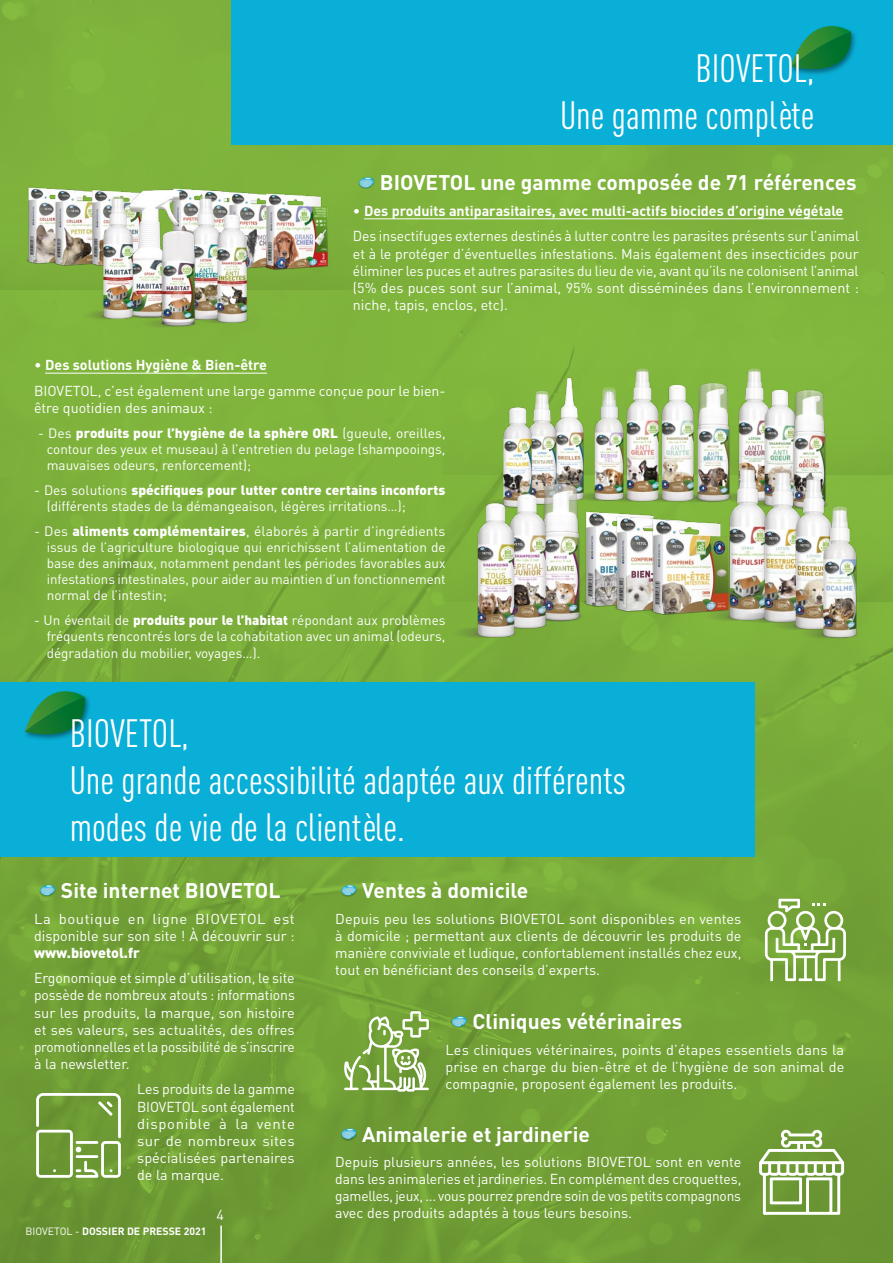
<style>
.page{position:relative;width:893px;height:1263px;background:#fff}
.page>*{position:absolute;margin:0;border:0;box-sizing:border-box;transform-origin:0 0}
.t1{font:39px/46.8px "DIN Cond";color:#fff;text-align:right}
.t2{font:700 21px "DIN Pro";color:#fff}
.t3{font:14.25px/17.1px "DIN Pro";color:#fff;text-align:justify}
.t4{font:14.25px/17.1px "DIN Pro";color:#fff;scale:1.04 1}
.t5{font:900 14.25px "DIN Pro";color:#fff}
.t6{font:13.5px/16.2px "DIN Pro";color:#fff;text-align:justify}
.t7{font:700 10.5px "DIN Pro";color:#fff}
.s1{font-weight:700}
.s2{font-weight:900}
.s3{font-weight:400}
</style>
<div class="page">
<img style="left:0;top:0;width:893px;height:1263px">
<div style="left:232px;top:0;width:661px;height:145px;background:#09afd6"></div>
<div style="left:0;top:682px;width:754px;height:175px;background:#09afd6"></div>
<div style="left:442px;top:320px;width:451px;height:155px;background:#82b83d"></div>
<div style="left:0;top:148px;width:436px;height:141px;background:#7fb33c"></div>
<div style="left:789px;top:24px;width:68px;height:52px;background:#000;opacity:.4"></div>
<svg style="left:791px;top:26px;width:61px;height:50px"></svg>
<div style="left:23px;top:689px;width:68px;height:52px;background:#000;opacity:.4"></div>
<svg style="left:25px;top:691px;width:61px;height:50px"></svg>
<img style="left:153px;top:108px;width:79px;height:40px">
<img style="left:167px;top:109px;width:65px;height:39px">
<img style="left:194px;top:111px;width:38px;height:37px">
<img style="left:230px;top:112px;width:133px;height:188px">
<img style="left:0;top:106px;width:125px;height:188px">
<img style="left:20px;top:108px;width:133px;height:188px">
<div style="left:56px;top:109px;width:102px;height:188px;background:#80b43d"></div>
<img style="left:216px;top:194px;width:73px;height:146px">
<img style="left:83px;top:158px;width:133px;height:192px">
<img style="left:57px;top:190px;width:118px;height:147px">
<img style="left:131px;top:219px;width:95px;height:120px">
<img style="left:704px;top:383px;width:11px;height:69px">
<img style="left:635px;top:368px;width:69px;height:79px">
<img style="left:715px;top:368px;width:47px;height:87px">
<img style="left:762px;top:388px;width:96px;height:81px">
<img style="left:559px;top:377px;width:105px;height:70px">
<img style="left:501px;top:383px;width:72px;height:85px">
<img style="left:452px;top:468px;width:147px;height:182px">
<img style="left:421px;top:477px;width:146px;height:182px">
<img style="left:541px;top:447px;width:165px;height:167px">
<img style="left:572px;top:452px;width:165px;height:167px">
<img style="left:608px;top:455px;width:165px;height:167px">
<img style="left:673px;top:460px;width:146px;height:182px">
<img style="left:708px;top:463px;width:147px;height:182px">
<img style="left:738px;top:469px;width:147px;height:182px">
<img style="left:772px;top:494px;width:121px;height:163px">
<hr style="left:220px;top:1225px;width:2px;height:38px;background:#fff">
<img style="left:353px;top:172px;width:10px;height:18px">
<svg style="left:357px;top:175px;width:18px;height:14px"></svg>
<hr style="left:364px;top:219px;width:479px;height:1px;background:#fff">
<img style="left:34px;top:879px;width:27px;height:19px">
<svg style="left:38px;top:883px;width:20px;height:13px"></svg>
<img style="left:335px;top:879px;width:27px;height:19px">
<svg style="left:339px;top:883px;width:20px;height:13px"></svg>
<svg style="left:765px;top:899px;width:81px;height:82px"></svg>
<img style="left:446px;top:1011px;width:26px;height:18px">
<svg style="left:449px;top:1014px;width:21px;height:14px"></svg>
<img style="left:335px;top:1123px;width:27px;height:18px">
<svg style="left:339px;top:1126px;width:20px;height:14px"></svg>
<svg style="left:344px;top:1011px;width:85px;height:80px"></svg>
<svg style="left:36px;top:1093px;width:85px;height:85px;background:#8aae5d"></svg>
<hr style="left:45px;top:373px;width:222px;height:1px;background:#fff">
<svg style="left:759px;top:1129px;width:85px;height:86px"></svg>
<h1 class="t1" style="left:560px;top:44px;width:256px">BIOVETOL,<br>Une gamme complète</h1>
<h2 class="t2" style="left:380px;top:168px;width:478px">BIOVETOL une gamme composée de 71 références</h2>
<p class="t3" style="left:353px;top:197px;width:508px;line-height:25.7px">• <span class="s1">Des produits antiparasitaires, avec multi-actifs biocides d’origine végétale<br></span>Des insectifuges externes destinés à lutter contre les parasites présents sur l’animal</p>
<p class="t3" style="left:353px;top:244px;width:508px">et à le protéger d’éventuelles infestations. Mais également des insecticides pour éliminer les puces et autres parasites du lieu de vie, avant qu’ils ne colonisent l’animal (5% des puces sont sur l’animal, 95% sont disséminées dans l’environnement : niche, tapis, enclos, etc).</p>
<p class="t3" style="left:34px;top:352px;width:413px;line-height:25.7px">• <span class="s1">Des solutions Hygiène &amp; Bien-être<br></span>BIOVETOL, c’est également une large gamme conçue pour le bien-</p>
<p class="t3" style="left:34px;top:399px;width:180px">être quotidien des animaux :</p>
<p class="t6" style="left:47px;top:424px;width:400px;text-indent:-9px">- Des <span class="s2">produits pour l’hygiène de la sphère ORL</span> (gueule, oreilles, contour des yeux et museau) à l’entretien du pelage (shampooings, mauvaises odeurs, renforcement);</p>
<p class="t6" style="left:47px;top:481px;width:400px;text-indent:-13px">- Des solutions <span class="s2">spécifiques pour lutter contre certains inconforts </span>(différents stades de la démangeaison, légères irritations…);</p>
<p class="t6" style="left:47px;top:522px;width:400px;text-indent:-13px">- Des <span class="s2">aliments complémentaires</span>, élaborés à partir d’ingrédients issus de l’agriculture biologique qui enrichissent l’alimentation de base des animaux, notamment pendant les périodes favorables aux infestations intestinales, pour aider au maintien d’un fonctionnement normal de l’intestin;</p>
<p class="t6" style="left:47px;top:612px;width:400px;text-indent:-13px">- Un éventail de <span class="s2">produits pour le l’habitat</span> répondant aux problèmes fréquents rencontrés lors de la cohabitation avec un animal (odeurs, dégradation du mobilier, voyages…).</p>
<h1 class="t1" style="left:70px;top:710px;width:557px;text-align:left">BIOVETOL,<br>Une grande accessibilité adaptée aux différents modes de vie de la clientèle.</h1>
<h2 class="t2" style="left:61px;top:876px;width:221px">Site internet BIOVETOL</h2>
<p class="t4" style="left:34px;top:909px;width:252px">La boutique en ligne BIOVETOL est disponible sur son site ! À découvrir sur :</p>
<p class="t5" style="left:34px;top:943px;width:108px">www.biovetol.fr</p>
<p class="t3" style="left:34px;top:969px;width:262px">Ergonomique et simple d’utilisation, le site possède de nombreux atouts : informations sur les produits, la marque, son histoire et ses valeurs, ses actualités, des offres promotionnelles et la possibilité de s’inscrire à la newsletter.</p>
<p class="t3" style="left:137px;top:1080px;width:159px">Les produits de la gamme BIOVETOL sont également disponible à la vente sur de nombreux sites spécialisées partenaires de la marque.</p>
<p class="t7" style="left:26px;top:1223px;width:182px"><span class="s3">BIOVETOL -</span> DOSSIER DE PRESSE 2021</p>
<p class="t3" style="left:217px;top:1206px;width:9px">4</p>
<h2 class="t2" style="left:362px;top:876px;width:168px">Ventes à domicile</h2>
<p class="t3" style="left:335px;top:909px;width:408px">Depuis peu les solutions BIOVETOL sont disponibles en ventes à domicile ; permettant aux clients de découvrir les produits de manière conviviale et ludique, confortablement installés chez eux, tout en bénéficiant des conseils d’experts.</p>
<h2 class="t2" style="left:472px;top:1007px;width:211px">Cliniques vétérinaires</h2>
<p class="t3" style="left:446px;top:1041px;width:400px">Les cliniques vétérinaires, points d’étapes essentiels dans la prise en charge du bien-être et de l’hygiène de son animal de compagnie, proposent également les produits.</p>
<h2 class="t2" style="left:362px;top:1119px;width:229px">Animalerie et jardinerie</h2>
<p class="t3" style="left:335px;top:1153px;width:408px">Depuis plusieurs années, les solutions BIOVETOL sont en vente dans les animaleries et jardineries. En complément des croquettes, gamelles, jeux, ... vous pourrez prendre soin de vos petits compagnons avec des produits adaptés à tous leurs besoins.</p>
</div>
